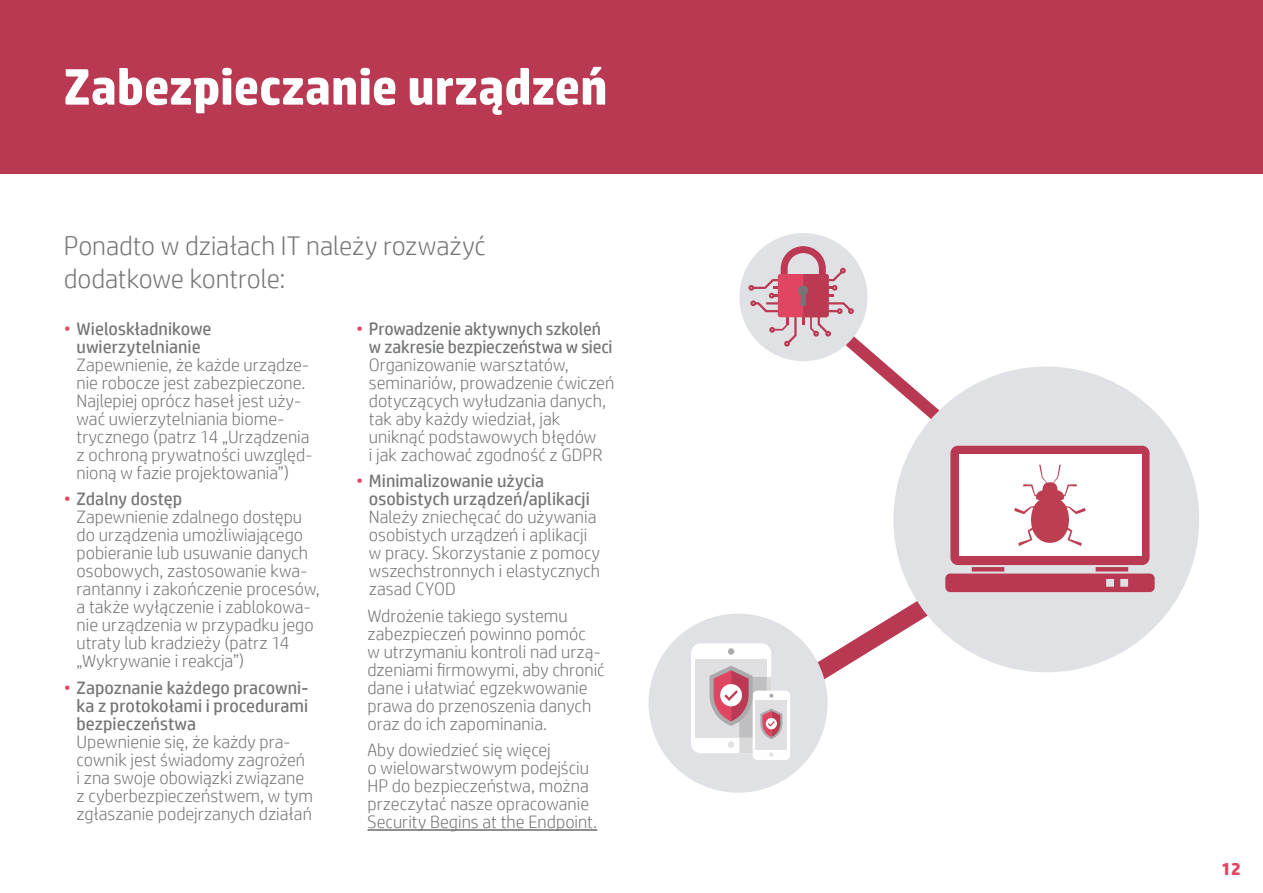
<style>
.page{position:relative;width:1263px;height:893px;background:#fff}
.page>*{position:absolute;margin:0;border:0;box-sizing:border-box;transform-origin:0 0}
.t1{font:700 51px "HP Simplified";letter-spacing:-.005em;color:#fff}
.t2{font:300 27px/33px "HP Simplified";color:#757678}
.t3{font:300 18px/18px "HP Simplified";color:#757678}
.t4{font:18px/18px "HP Simplified";color:#757678}
.t5{font:700 18px "HP Simplified";color:#e34562}
.s1{font-weight:300;color:#e34562}
.s2{color:#e34562}
.s3{font-weight:400}
</style>
<div class="page">
<div style="left:0;top:0;width:1263px;height:174px;background:#b93953"></div>
<hr style="left:367px;top:829px;width:230px;height:2px;background:#757678">
<svg style="left:793px;top:288px;width:305px;height:131px"></svg>
<div style="left:893px;top:367px;width:306px;height:305px;background:#e0e1e4;border-radius:50%"></div>
<div style="left:648px;top:614px;width:179px;height:179px;background:#e0e1e4;border-radius:50%"></div>
<div style="left:739px;top:233px;width:128px;height:128px;background:#e0e1e4;border-radius:50%"></div>
<svg style="left:748px;top:246px;width:106px;height:101px"></svg>
<div style="left:691px;top:643px;width:80px;height:110px;background:#fff;border-radius:10px"></div>
<div style="left:695px;top:659px;width:72px;height:78px;background:#e0e0e3"></div>
<div style="left:753px;top:691px;width:37px;height:69px;background:#fff;border-radius:5px"></div>
<svg style="left:709px;top:446px;width:446px;height:311px"></svg>
<h1 class="t1" style="left:64px;top:54px;width:545px">Zabezpieczanie urządzeń</h1>
<h2 class="t2" style="left:64px;top:228px;width:423px">Ponadto w działach IT należy rozważyć dodatkowe kontrole:</h2>
<p class="t4" style="left:64px;top:319px;width:149px;text-align:center"><span class="s1">•</span> Wieloskładnikowe uwierzytelnianie</p>
<p class="t3" style="left:77px;top:355px;width:237px">Zapewnienie, że każde urządze&shy;nie robocze jest zabezpieczone.<br>Najlepiej oprócz haseł jest uży&shy;wać uwierzytelniania biome&shy;trycznego (patrz 14 „Urządzenia z ochroną prywatności uwzględ&shy;nioną w fazie projektowania”)</p>
<p class="t3" style="left:77px;top:489px;width:245px;text-indent:-13px"><span class="s2">•</span> <span class="s3">Zdalny dostęp<br></span>Zapewnienie zdalnego dostępu do urządzenia umożliwiającego pobieranie lub usuwanie danych osobowych, zastosowanie kwa&shy;rantanny i zakończenie procesów, a także wyłączenie i zablokowa&shy;nie urządzenia w przypadku jego utraty lub kradzieży (patrz 14 „Wykrywanie i reakcja”)</p>
<p class="t4" style="left:77px;top:678px;width:233px;text-align:justify;text-indent:-13px"><span class="s1">•</span> Zapoznanie każdego pracowni&shy;ka z protokołami i procedurami bezpieczeństwa</p>
<p class="t3" style="left:77px;top:732px;width:238px">Upewnienie się, że każdy pra&shy;cownik jest świadomy zagrożeń i zna swoje obowiązki związane z cyberbezpieczeństwem, w tym zgłaszanie podejrzanych działań</p>
<p class="t4" style="left:369px;top:319px;width:245px;text-indent:-13px"><span class="s1">•</span> Prowadzenie aktywnych szkoleń w zakresie bezpieczeństwa w sieci</p>
<p class="t3" style="left:369px;top:355px;width:247px">Organizowanie warsztatów, seminariów, prowadzenie ćwiczeń dotyczących wyłudzania danych, tak aby każdy wiedział, jak uniknąć podstawowych błędów<br>i jak zachować zgodność z GDPR</p>
<p class="t4" style="left:369px;top:472px;width:222px;text-indent:-13px"><span class="s1">•</span> Minimalizowanie użycia osobistych urządzeń/aplikacji</p>
<p class="t3" style="left:369px;top:507px;width:233px">Należy zniechęcać do używania osobistych urządzeń i aplikacji w pracy. Skorzystanie z pomocy wszechstronnych i elastycznych zasad CYOD</p>
<p class="t3" style="left:367px;top:606px;width:239px">Wdrożenie takiego systemu zabezpieczeń powinno pomóc<br>w utrzymaniu kontroli nad urzą&shy;dzeniami firmowymi, aby chronić dane i ułatwiać egzekwowanie prawa do przenoszenia danych oraz do ich zapominania.</p>
<p class="t3" style="left:367px;top:740px;width:231px">Aby dowiedzieć się więcej<br>o wielowarstwowym podejściu<br>HP do bezpieczeństwa, można przeczytać nasze opracowanie<br>Security Begins at the Endpoint.</p>
<p class="t5" style="left:1221px;top:857px;width:21px">12</p>
</div>
